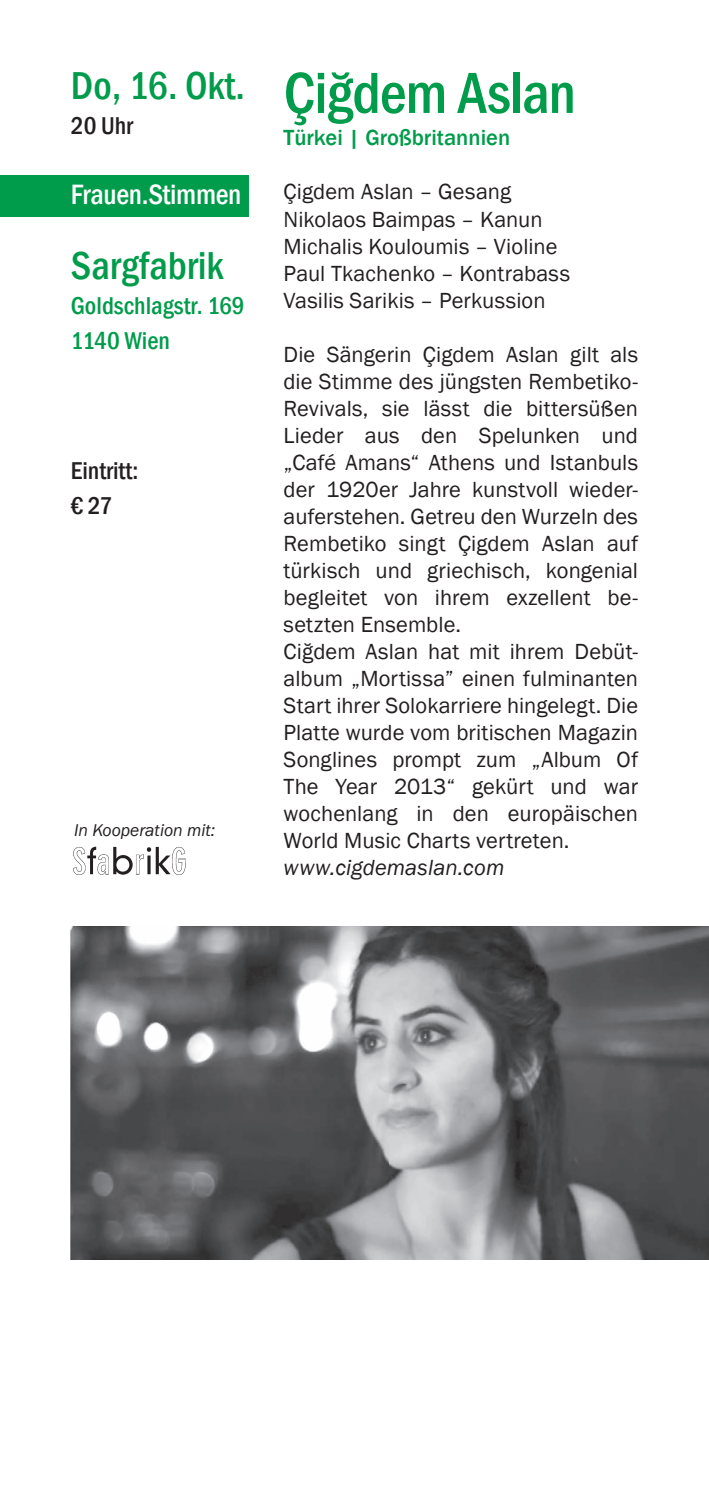
<style>
.page{position:relative;width:709px;height:1489px;background:#fff}
.page>*{position:absolute;margin:0;border:0;box-sizing:border-box;transform-origin:0 0}
.t1{font:500 condensed 60px "Franklin Gothic";letter-spacing:-.015em;color:#009c4b}
.t2{font:500 condensed 40px "Franklin Gothic";color:#009c4b}
.t3{font:500 condensed 28.75px "Franklin Gothic";letter-spacing:-.01em;color:#fff}
.t4{font:500 condensed 25px/35px "Franklin Gothic";color:#009c4b}
.t5{font:500 condensed 25px/35px "Franklin Gothic";color:#231f20}
.t6{font:22.5px/27px "Franklin Gothic";letter-spacing:.005em;color:#231f20}
.t7{font:500 22.5px "Franklin Gothic";color:#009c4b}
.t8{font:italic 22.5px "Franklin Gothic";letter-spacing:.005em;color:#231f20}
.t9{font:italic 17.5px "Franklin Gothic";color:#231f20}
</style>
<div class="page">
<div style="left:0;top:175px;width:248px;height:41px;background:#009c4b"></div>
<img style="left:73px;top:846px;width:113px;height:29px">
<img style="left:71px;top:926px;width:638px;height:333px">
<h2 class="t2" style="left:71px;top:59px;width:176px">Do, 16. Okt.</h2>
<p class="t5" style="left:71px;top:108px;width:64px">20 Uhr</p>
<p class="t3" style="left:71px;top:175px;width:172px">Frauen.Stimmen</p>
<h2 class="t2" style="left:71px;top:239px;width:154px">Sargfabrik</h2>
<p class="t4" style="left:71px;top:288px;width:175px">Goldschlagstr. 169<br>1140 Wien</p>
<p class="t5" style="left:71px;top:453px;width:69px">Eintritt: € 27</p>
<p class="t9" style="left:74px;top:818px;width:143px">In Kooperation mit:</p>
<h1 class="t1" style="left:283px;top:54px;width:294px">Çiğdem Aslan</h1>
<p class="t7" style="left:283px;top:124px;width:228px">Türkei | Großbritannien</p>
<p class="t6" style="left:283px;top:179px;width:288px">Çigdem Aslan – Gesang<br>Nikolaos Baimpas – Kanun<br>Michalis Kouloumis – Violine<br>Paul Tkachenko – Kontrabass<br>Vasilis Sarikis – Perkussion</p>
<p class="t6" style="left:283px;top:341px;width:356px">Die Sängerin Çigdem Aslan gilt als die Stimme des jüngsten Rembetiko-Revivals, sie lässt die bittersüßen Lieder aus den Spelunken und „Café Amans“ Athens und Istanbuls der 1920er Jahre kunstvoll wieder&shy;auferstehen. Getreu den Wurzeln des Rembetiko singt Çigdem Aslan auf türkisch und griechisch, kongenial begleitet von ihrem exzellent be&shy;setzten Ensemble.<br>Ciğdem Aslan hat mit ihrem Debüt&shy;album „Mortissa” einen fulminanten Start ihrer Solokarriere hingelegt. Die Platte wurde vom britischen Magazin Songlines prompt zum „Album Of The Year 2013“ gekürt und war wochenlang in den europäischen World Music Charts vertreten.</p>
<p class="t8" style="left:283px;top:853px;width:222px">www.cigdemaslan.com</p>
</div>
